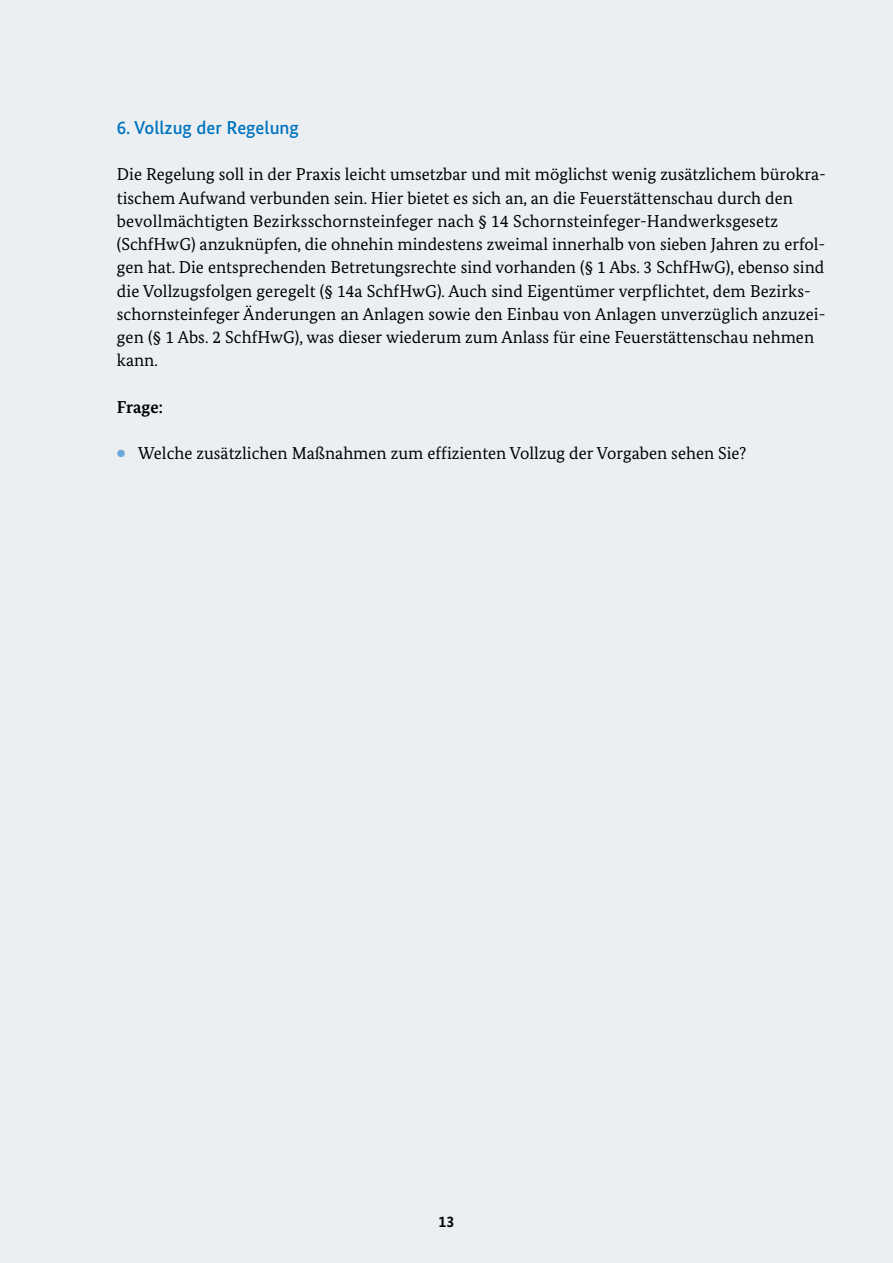
<style>
.page{position:relative;width:893px;height:1263px;background:#eceff2}
.page>*{position:absolute;margin:0;border:0;box-sizing:border-box;transform-origin:0 0}
.t1{font:500 18.75px "Bundes Sans";color:#0074be}
.t2{font:17.25px/23.2px "Bundes Serif";color:#000}
.t3{font:700 17.25px "Bundes Serif";color:#000}
.t4{font:700 15.75px "Bundes Sans";color:#000}
.s1{font-family:"European Pi Three";font-size:10.5px;color:#6ba5da}
</style>
<div class="page">
<p class="t1" style="left:117px;top:116px;width:184px">6. Vollzug der Regelung</p>
<p class="t2" style="left:117px;top:163px;width:710px">Die Regelung soll in der Praxis leicht umsetzbar und mit möglichst wenig zusätzlichem bürokra&shy;tischem Aufwand verbunden sein. Hier bietet es sich an, an die Feuerstättenschau durch den bevollmächtigten Bezirksschornsteinfeger nach § 14 Schornsteinfeger-Handwerksgesetz (SchfHwG) anzuknüpfen, die ohnehin mindestens zweimal innerhalb von sieben Jahren zu erfol&shy;gen hat. Die entsprechenden Betretungsrechte sind vorhanden (§ 1 Abs. 3 SchfHwG), ebenso sind die Vollzugsfolgen geregelt (§ 14a SchfHwG). Auch sind Eigentümer verpflichtet, dem Bezirks&shy;schornsteinfeger Änderungen an Anlagen sowie den Einbau von Anlagen unverzüglich anzuzei&shy;gen (§ 1 Abs. 2 SchfHwG), was dieser wiederum zum Anlass für eine Feuerstättenschau nehmen kann.</p>
<p class="t3" style="left:117px;top:396px;width:47px">Frage:</p>
<p class="t2" style="left:117px;top:442px;width:631px"><span class="s1">#</span> Welche zusätzlichen Maßnahmen zum effizienten Vollzug der Vorgaben sehen Sie?</p>
<p class="t4" style="left:438px;top:1212px;width:18px">13</p>
</div>
